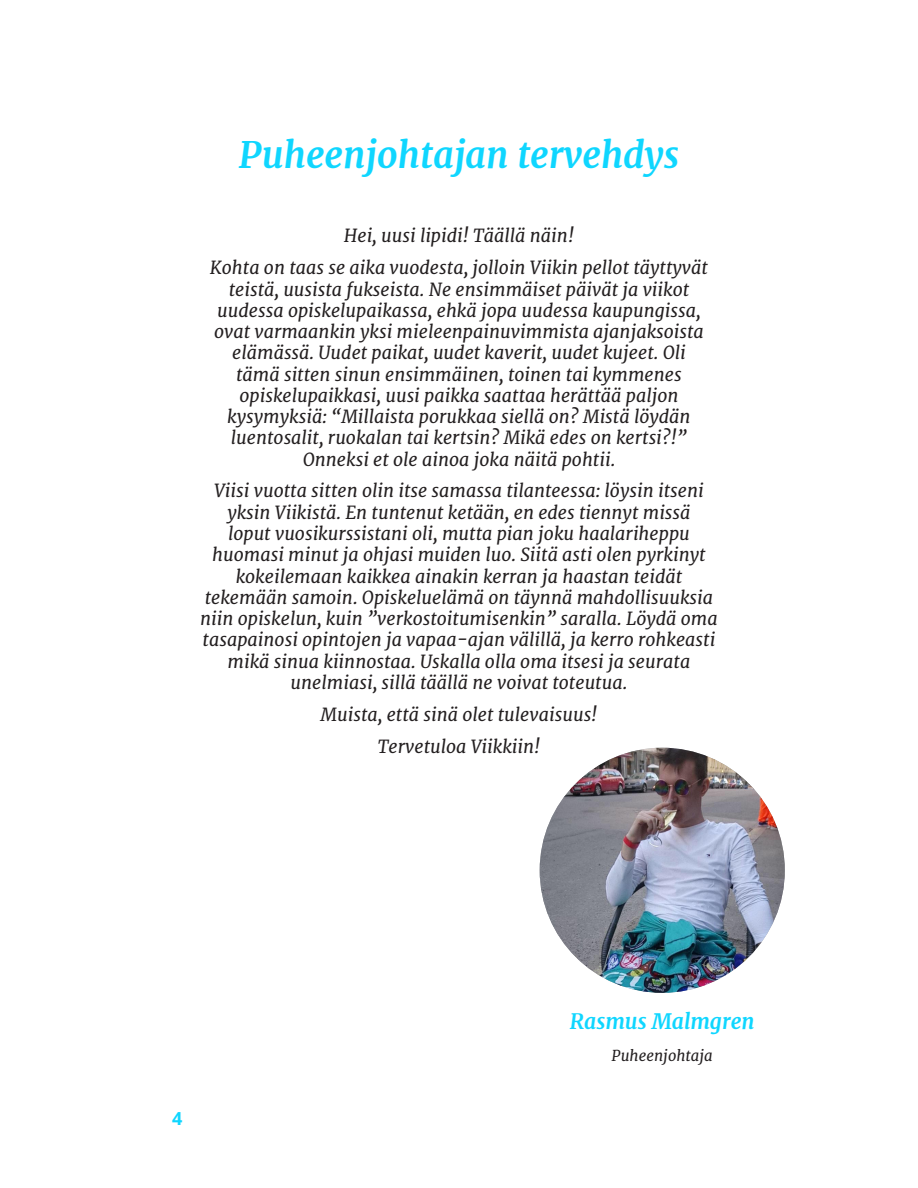
<style>
.page{position:relative;width:918px;height:1188px;background:#fff}
.page>*{position:absolute;margin:0;border:0;box-sizing:border-box;transform-origin:0 0}
.Editorial_Header{font:italic 700 36px "Merriweather";color:#0fd6ff}
.Editor_s_Name{font:italic 700 21px "Merriweather";color:#0fd6ff}
.Editorial_Text{font:italic 18px/21.3px "Merriweather";color:#231f20;text-align:center}
.Editor_s_Position{font:700 18px "Open Sans";color:#0fd6ff}
.Editor_s_Position-2{font:italic 15px "Merriweather";color:#231f20}
</style>
<div class="page">
<img style="left:540px;top:748px;width:245px;height:245px;border-radius:123px">
<p class="Editorial_Header" style="left:239px;top:133px;width:442px">Puheenjohtajan tervehdys</p>
<p class="Editorial_Text" style="left:344px;top:225px;width:232px">Hei, uusi lipidi! Täällä näin!</p>
<p class="Editorial_Text" style="left:210px;top:257px;width:500px">Kohta on taas se aika vuodesta, jolloin Viikin pellot täyttyvät teistä, uusista fukseista. Ne ensimmäiset päivät ja viikot uudessa opiskelupaikassa, ehkä jopa uudessa kaupungissa, ovat varmaankin yksi mieleenpainuvimmista ajanjaksoista elämässä. Uudet paikat, uudet kaverit, uudet kujeet. Oli tämä sitten sinun ensimmäinen, toinen tai kymmenes opiskelupaikkasi, uusi paikka saattaa herättää paljon kysymyksiä: “Millaista porukkaa siellä on? Mistä löydän luentosalit, ruokalan tai kertsin? Mikä edes on kertsi?!” Onneksi et ole ainoa joka näitä pohtii.</p>
<p class="Editorial_Text" style="left:200px;top:480px;width:519px">Viisi vuotta sitten olin itse samassa tilanteessa: löysin itseni yksin Viikistä. En tuntenut ketään, en edes tiennyt missä<br>loput vuosikurssistani oli, mutta pian joku haalariheppu huomasi minut ja ohjasi muiden luo. Siitä asti olen pyrkinyt kokeilemaan kaikkea ainakin kerran ja haastan teidät tekemään samoin. Opiskeluelämä on täynnä mahdollisuuksia niin opiskelun, kuin ”verkostoitumisenkin” saralla. Löydä oma tasapainosi opintojen ja vapaa-ajan välillä, ja kerro rohkeasti mikä sinua kiinnostaa. Uskalla olla oma itsesi ja seurata unelmiasi, sillä täällä ne voivat toteutua.</p>
<p class="Editorial_Text" style="left:321px;top:704px;width:278px">Muista, että sinä olet tulevaisuus!</p>
<p class="Editorial_Text" style="left:378px;top:736px;width:164px">Tervetuloa Viikkiin!</p>
<p class="Editor_s_Position" style="left:172px;top:1105px;width:12px">4</p>
<p class="Editor_s_Name" style="left:570px;top:1008px;width:186px">Rasmus Malmgren</p>
<p class="Editor_s_Position-2" style="left:612px;top:1046px;width:103px">Puheenjohtaja</p>
</div>
